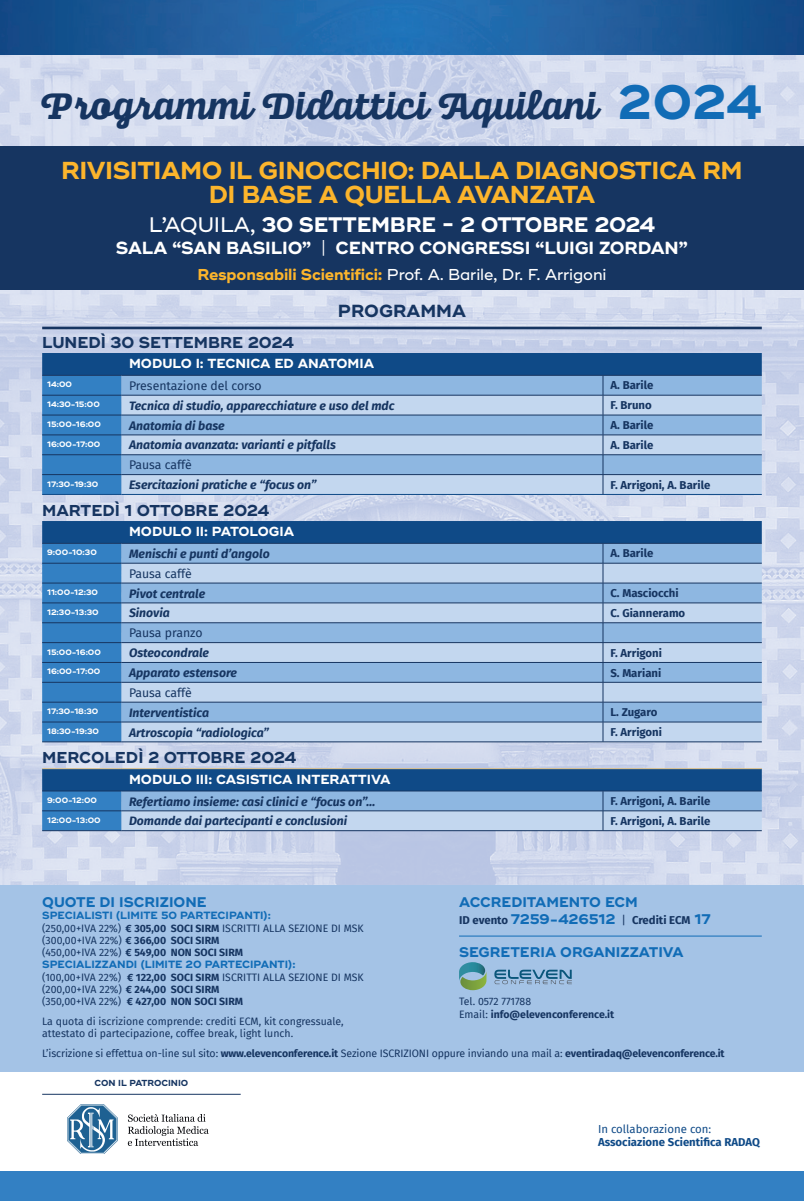
<style>
.page{position:relative;width:804px;height:1201px;background:#fff}
.page>*{position:absolute;margin:0;border:0;box-sizing:border-box;transform-origin:0 0}
.t1{font:39.38px "Alianza Script 700";color:#163561}
.t2{font:700 24.5px/24.5px "Ridley Grotesk";letter-spacing:-.02em;color:#fcb52c;text-align:center}
.t3{font:700 21px "Ridley Grotesk";letter-spacing:-.01em;color:#fff}
.t4{font:700 17.5px "Ridley Grotesk";letter-spacing:-.01em;color:#fff}
.t5{font:700 17.5px "Ridley Grotesk";color:#163561}
.t6{font:700 15.75px "Ridley Grotesk";color:#163561}
.t7{font:500 15.75px "Ridley Grotesk";letter-spacing:-.01em;color:#fff}
.t8{font:700 14px "Ridley Grotesk";color:#116cb6}
.t9{font:700 13.12px "Ridley Grotesk";color:#fff}
.t10{font:italic 700 12.25px "Fira Sans";color:#163561}
.t11{font:12.25px "Fira Sans";color:#163561}
.t12{font:700 11.38px "Fira Sans";color:#163561}
.t13{font:700 11.38px "Fira Sans";color:#0f4a87}
.t14{font:11.38px "Fira Sans";color:#0f4a87}
.t15{font:10.5px/12.2px "Fira Sans";color:#163561}
.t16{font:700 10.5px "Ridley Grotesk";color:#116cb6}
.t17{font:700 10.5px/12.6px "Fira Sans";color:#163561}
.t18{font:700 8.75px "Ridley Grotesk";color:#163561}
.t19{font:700 7.88px "Ridley Grotesk";color:#fff}
.s1{font-family:"Ridley Grotesk";font-weight:700;font-size:48.12px;color:#116cb6}
.s2{font-weight:500}
.s3{font-weight:400}
.s4{font-weight:700;color:#fcb52c}
.s5{font-weight:700}
.s6{font-family:"Ridley Grotesk";font-size:14px;color:#116cb6}
</style>
<div class="page">
<img style="left:0;top:0;width:804px;height:885px">
<div style="left:0;top:1171px;width:804px;height:29px;background:#3380c3"></div>
<div style="left:0;top:146px;width:804px;height:144px;background:#163561"></div>
<hr style="left:42px;top:327px;width:719px;height:2px;background:#163561">
<hr style="left:42px;top:494px;width:80px;height:1px;background:#0f4a87">
<hr style="left:122px;top:494px;width:481px;height:1px;background:#0f4a87">
<hr style="left:603px;top:494px;width:158px;height:1px;background:#0f4a87">
<svg style="left:42px;top:353px;width:719px;height:141px;background:#7fa6cf"></svg>
<svg style="left:42px;top:521px;width:719px;height:221px;background:#87acd4"></svg>
<hr style="left:42px;top:830px;width:80px;height:1px;background:#163561">
<hr style="left:122px;top:830px;width:481px;height:1px;background:#163561">
<hr style="left:603px;top:830px;width:158px;height:1px;background:#163561">
<svg style="left:42px;top:768px;width:719px;height:62px;background:#6792be"></svg>
<div style="left:0;top:885px;width:804px;height:186px;background:#a4c3e6"></div>
<hr style="left:42px;top:1093px;width:199px;height:1px;background:#163561">
<svg style="left:128px;top:1114px;width:81px;height:32px"></svg>
<svg style="left:67px;top:1104px;width:51px;height:49px"></svg>
<hr style="left:459px;top:935px;width:302px;height:1px;background:#116cb6">
<svg style="left:459px;top:962px;width:27px;height:28px"></svg>
<svg style="left:494px;top:969px;width:78px;height:15px"></svg>
<h1 class="t1" style="left:42px;top:84px;width:721px">Programmi Didattici Aquilani <span class="s1">2024</span></h1>
<h2 class="t2" style="left:61px;top:159px;width:683px">RIVISITIAMO IL GINOCCHIO: DALLA DIAGNOSTICA RM<br>DI BASE A QUELLA AVANZATA</h2>
<h3 class="t3" style="left:149px;top:212px;width:508px"><span class="s2">L’AQUILA,</span> 30 SETTEMBRE - 2 OTTOBRE 2024</h3>
<h3 class="t4" style="left:116px;top:238px;width:574px">SALA “SAN BASILIO” <span class="s3">|</span> CENTRO CONGRESSI “LUIGI ZORDAN”</h3>
<h3 class="t7" style="left:197px;top:265px;width:410px"><span class="s4">Responsabili Scientifici:</span> Prof. A. Barile, Dr. F. Arrigoni</h3>
<h3 class="t5" style="left:338px;top:300px;width:130px">PROGRAMMA</h3>
<h3 class="t6" style="left:42px;top:333px;width:253px">LUNEDÌ 30 SETTEMBRE 2024</h3>
<p class="t9" style="left:129px;top:356px;width:247px">MODULO I: TECNICA ED ANATOMIA</p>
<p class="t19" style="left:47px;top:380px;width:26px">14:00</p>
<p class="t11" style="left:129px;top:376px;width:134px">Presentazione del corso</p>
<p class="t12" style="left:610px;top:376px;width:44px">A. Barile</p>
<p class="t19" style="left:47px;top:400px;width:54px">14:30-15:00</p>
<p class="t10" style="left:129px;top:395px;width:267px">Tecnica di studio, apparecchiature e uso del mdc</p>
<p class="t12" style="left:610px;top:396px;width:43px">F. Bruno</p>
<p class="t19" style="left:47px;top:419px;width:55px">15:00-16:00</p>
<p class="t10" style="left:129px;top:415px;width:97px">Anatomia di base</p>
<p class="t12" style="left:610px;top:415px;width:44px">A. Barile</p>
<p class="t19" style="left:47px;top:439px;width:55px">16:00-17:00</p>
<p class="t10" style="left:129px;top:435px;width:208px">Anatomia avanzata: varianti e pitfalls</p>
<p class="t12" style="left:610px;top:435px;width:44px">A. Barile</p>
<p class="t11" style="left:129px;top:456px;width:64px">Pausa caffè</p>
<p class="t19" style="left:47px;top:479px;width:53px">17:30-19:30</p>
<p class="t10" style="left:129px;top:474px;width:189px">Esercitazioni pratiche e “focus on”</p>
<p class="t12" style="left:610px;top:475px;width:101px">F. Arrigoni, A. Barile</p>
<h3 class="t6" style="left:42px;top:501px;width:229px">MARTEDÌ 1 OTTOBRE 2024</h3>
<p class="t9" style="left:129px;top:524px;width:167px">MODULO II: PATOLOGIA</p>
<p class="t19" style="left:47px;top:548px;width:51px">9:00-10:30</p>
<p class="t10" style="left:129px;top:543px;width:142px">Menischi e punti d’angolo</p>
<p class="t12" style="left:610px;top:544px;width:44px">A. Barile</p>
<p class="t11" style="left:129px;top:564px;width:64px">Pausa caffè</p>
<p class="t19" style="left:47px;top:587px;width:52px">11:00-12:30</p>
<p class="t10" style="left:129px;top:583px;width:78px">Pivot centrale</p>
<p class="t12" style="left:610px;top:583px;width:70px">C. Masciocchi</p>
<p class="t19" style="left:47px;top:607px;width:53px">12:30-13:30</p>
<p class="t10" style="left:129px;top:603px;width:42px">Sinovia</p>
<p class="t12" style="left:610px;top:603px;width:76px">C. Gianneramo</p>
<p class="t11" style="left:129px;top:623px;width:75px">Pausa pranzo</p>
<p class="t19" style="left:47px;top:647px;width:55px">15:00-16:00</p>
<p class="t10" style="left:129px;top:642px;width:82px">Osteocondrale</p>
<p class="t12" style="left:610px;top:643px;width:53px">F. Arrigoni</p>
<p class="t19" style="left:47px;top:667px;width:55px">16:00-17:00</p>
<p class="t10" style="left:129px;top:662px;width:109px">Apparato estensore</p>
<p class="t12" style="left:610px;top:663px;width:52px">S. Mariani</p>
<p class="t11" style="left:129px;top:683px;width:64px">Pausa caffè</p>
<p class="t19" style="left:47px;top:706px;width:53px">17:30-18:30</p>
<p class="t10" style="left:129px;top:702px;width:82px">Interventistica</p>
<p class="t12" style="left:610px;top:702px;width:48px">L. Zugaro</p>
<p class="t19" style="left:47px;top:726px;width:53px">18:30-19:30</p>
<p class="t10" style="left:129px;top:722px;width:141px">Artroscopia “radiologica”</p>
<p class="t12" style="left:610px;top:722px;width:53px">F. Arrigoni</p>
<h3 class="t6" style="left:42px;top:748px;width:255px">MERCOLEDÌ 2 OTTOBRE 2024</h3>
<p class="t9" style="left:129px;top:771px;width:263px">MODULO III: CASISTICA INTERATTIVA</p>
<p class="t19" style="left:47px;top:795px;width:51px">9:00-12:00</p>
<p class="t10" style="left:129px;top:791px;width:248px">Refertiamo insieme: casi clinici e “focus on”…</p>
<p class="t12" style="left:610px;top:791px;width:101px">F. Arrigoni, A. Barile</p>
<p class="t19" style="left:47px;top:815px;width:55px">12:00-13:00</p>
<p class="t10" style="left:129px;top:810px;width:220px">Domande dai partecipanti e conclusioni</p>
<p class="t12" style="left:610px;top:811px;width:101px">F. Arrigoni, A. Barile</p>
<h3 class="t8" style="left:42px;top:893px;width:166px">QUOTE DI ISCRIZIONE</h3>
<p class="t16" style="left:42px;top:909px;width:230px">SPECIALISTI (LIMITE 50 PARTECIPANTI):</p>
<p class="t15" style="left:42px;top:921px;width:323px">(250,00+IVA 22%) <span class="s5">€ 305,00 SOCI SIRM</span> ISCRITTI ALLA SEZIONE DI MSK (300,00+IVA 22%) <span class="s5">€ 366,00 SOCI SIRM<br></span>(450,00+IVA 22%) <span class="s5">€ 549,00 NON SOCI SIRM</span></p>
<p class="t16" style="left:42px;top:958px;width:255px">SPECIALIZZANDI (LIMITE 20 PARTECIPANTI):</p>
<p class="t15" style="left:42px;top:970px;width:323px">(100,00+IVA 22%) <span class="s5">€ 122,00 SOCI SIRM</span> ISCRITTI ALLA SEZIONE DI MSK (200,00+IVA 22%) <span class="s5">€ 244,00 SOCI SIRM<br></span>(350,00+IVA 22%) <span class="s5">€ 427,00 NON SOCI SIRM</span></p>
<p class="t15" style="left:42px;top:1015px;width:303px">La quota di iscrizione comprende: crediti ECM, kit congressuale, attestato di partecipazione, coffee break, light lunch.</p>
<h3 class="t8" style="left:459px;top:893px;width:180px">ACCREDITAMENTO ECM</h3>
<p class="t12" style="left:459px;top:910px;width:253px">ID evento <span class="s6">7259-426512</span> <span class="s3">|</span> Crediti ECM <span class="s6">17</span></p>
<h3 class="t8" style="left:459px;top:944px;width:226px">SEGRETERIA ORGANIZZATIVA</h3>
<p class="t17" style="left:459px;top:994px;width:157px"><span class="s3">Tel. 0572 771788<br>Email:</span> info@elevenconference.it</p>
<p class="t15" style="left:42px;top:1046px;width:684px">L’iscrizione si effettua on-line sul sito: <span class="s5">www.elevenconference.it</span> Sezione ISCRIZIONI oppure inviando una mail a: <span class="s5">eventiradaq@elevenconference.it</span></p>
<p class="t18" style="left:95px;top:1078px;width:95px">CON IL PATROCINIO</p>
<p class="t14" style="left:598px;top:1120px;width:115px">In collaborazione con:</p>
<p class="t13" style="left:598px;top:1132px;width:163px">Associazione Scientifica RADAQ</p>
</div>
